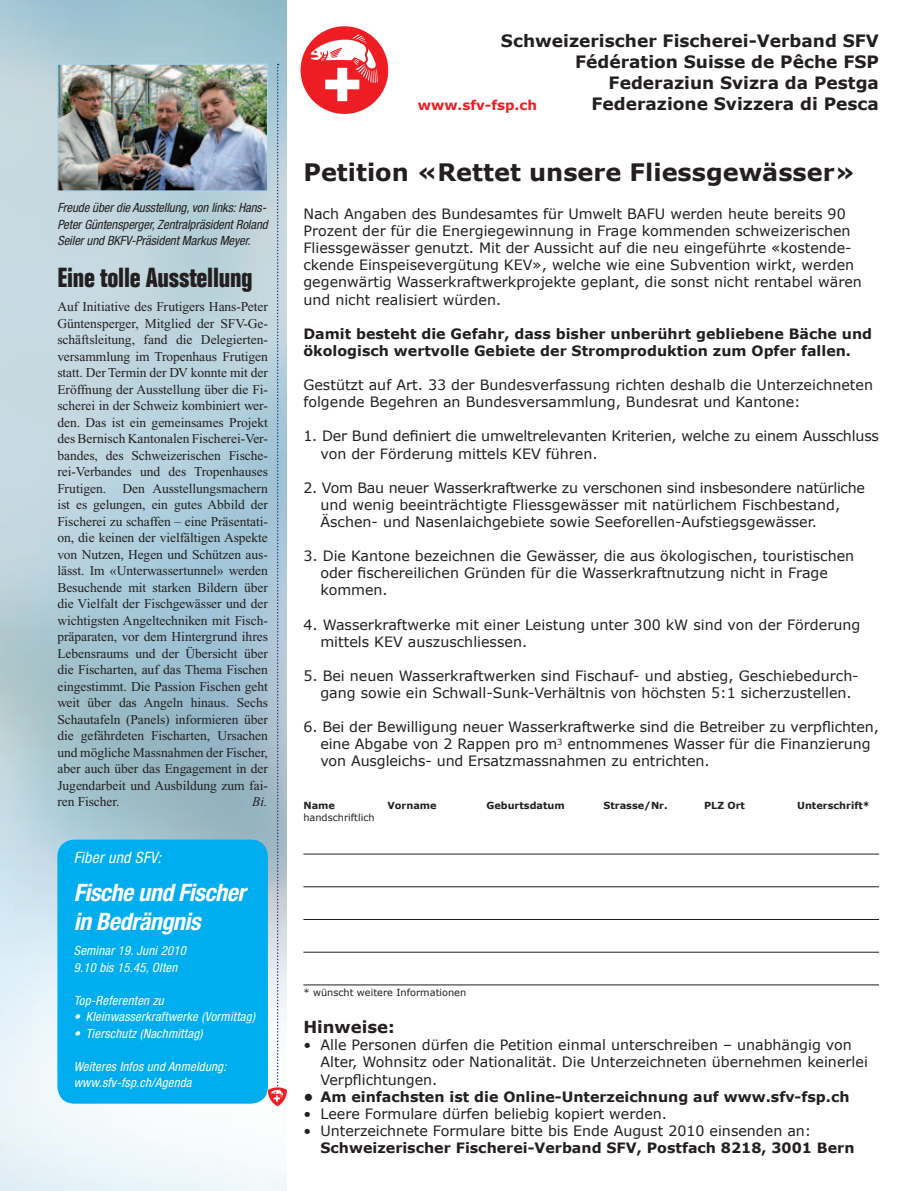
<style>
.page{position:relative;width:906px;height:1191px;background:#fff}
.page>*{position:absolute;margin:0;border:0;box-sizing:border-box;transform-origin:0 0}
.t1{font:700 condensed 27px "Folio";letter-spacing:-.01em;color:#231f20}
.t2{font:700 24px "Verdana";color:#231f20}
.t3{font:italic 700 condensed 24px/28.8px "Helvetica Neue";letter-spacing:-.02em;color:#fff}
.t4{font:700 17.1px/20.9px "Verdana";color:#231f20;text-align:right}
.t5{font:700 16.5px "Verdana";color:#231f20}
.t6{font:italic condensed 15.75px "Helvetica Neue";letter-spacing:.02em;color:#fff}
.t7{font:14.25px/17.1px "Verdana";color:#231f20}
.t8{font:700 14.25px/17.1px "Verdana";color:#231f20}
.t9{font:13.5px/16.5px "Times";letter-spacing:-.005em;color:#231f20;text-align:justify}
.t10{font:700 13.5px "Verdana";color:#ee1d23}
.t11{font:italic 13.5px "Times";color:#231f20}
.t12{font:italic condensed 12.75px/16.5px "Helvetica Neue";letter-spacing:.02em;color:#fff}
.t13{font:italic condensed 12.75px/16.5px "Helvetica Neue";letter-spacing:-.005em;color:#231f20}
.t14{font:700 9.75px "Verdana";color:#231f20}
.t15{font:9.75px "Verdana";color:#231f20}
</style>
<div class="page">
<img style="left:0;top:0;width:287px;height:1191px">
<svg style="left:277px;top:64px;width:2px;height:1023px;background:#95a5c6"></svg>
<div style="left:57px;top:839px;width:211px;height:264px;background:#00aeef;border-radius:17px"></div>
<img style="left:59px;top:66px;width:207px;height:124px">
<div style="left:57px;top:64px;width:211px;height:128px;border:1px solid #aad6f2"></div>
<img style="left:268px;top:1087px;width:19px;height:19px">
<hr style="left:303px;top:853px;width:576px;height:1px;background:#231f20">
<hr style="left:303px;top:886px;width:576px;height:1px;background:#231f20">
<hr style="left:303px;top:919px;width:576px;height:1px;background:#231f20">
<hr style="left:303px;top:952px;width:576px;height:1px;background:#231f20">
<hr style="left:303px;top:984px;width:576px;height:1px;background:#231f20">
<div style="left:300px;top:26px;width:88px;height:88px;background:#ee1d23;border-radius:50%"></div>
<svg style="left:310px;top:34px;width:67px;height:67px"></svg>
<p class="t13" style="left:57px;top:199px;width:212px">Freude über die Ausstellung, von links: Hans-<br>Peter Güntensperger, Zentralpräsident Roland<br>Seiler und BKFV-Präsident Markus Meyer.</p>
<h1 class="t1" style="left:57px;top:263px;width:197px">Eine tolle Ausstellung</h1>
<p class="t9" style="left:57px;top:299px;width:212px">Auf Initiative des Frutigers Hans-Peter Güntensperger, Mitglied der SFV-Ge&shy;schäftsleitung, fand die Delegierten&shy;versammlung im Tropenhaus Frutigen statt. Der Termin der DV konnte mit der Eröffnung der Ausstellung über die Fi&shy;scherei in der Schweiz kombiniert wer&shy;den. Das ist ein gemeinsames Projekt des Bernisch Kantonalen Fischerei-Ver&shy;bandes, des Schweizerischen Fische&shy;rei-Verbandes und des Tropenhauses Frutigen. Den Ausstellungsmachern ist es gelungen, ein gutes Abbild der Fischerei zu schaffen – eine Präsentati&shy;on, die keinen der vielfältigen Aspekte von Nutzen, Hegen und Schützen aus&shy;lässt. Im «Unterwassertunnel» werden Besuchende mit starken Bildern über die Vielfalt der Fischgewässer und der wichtigsten Angeltechniken mit Fisch&shy;präparaten, vor dem Hintergrund ihres Lebensraums und der Übersicht über die Fischarten, auf das Thema Fischen eingestimmt. Die Passion Fischen geht weit über das Angeln hinaus. Sechs Schautafeln (Panels) informieren über die gefährdeten Fischarten, Ursachen und mögliche Massnahmen der Fischer, aber auch über das Engagement in der Jugendarbeit und Ausbildung zum fai&shy;ren Fischer.</p>
<p class="t11" style="left:252px;top:794px;width:17px">Bi.</p>
<p class="t6" style="left:74px;top:848px;width:89px">Fiber und SFV:</p>
<h2 class="t3" style="left:74px;top:878px;width:173px">Fische und Fischer in Bedrängnis</h2>
<p class="t12" style="left:74px;top:942px;width:114px">Seminar 19. Juni 2010<br>9.10 bis 15.45, Olten</p>
<p class="t12" style="left:74px;top:991px;width:92px">Top-Referenten zu</p>
<p class="t12" style="left:74px;top:1008px;width:183px">• Kleinwasserkraftwerke (Vormittag)</p>
<p class="t12" style="left:74px;top:1024px;width:130px">• Tierschutz (Nachmittag)</p>
<p class="t12" style="left:74px;top:1057px;width:154px">Weiteres Infos und Anmeldung: www.sfv-fsp.ch/Agenda</p>
<p class="t4" style="left:501px;top:31px;width:379px">Schweizerischer Fischerei-Verband SFV<br>Fédération Suisse de Pêche FSP<br>Federaziun Svizra da Pestga</p>
<p class="t10" style="left:418px;top:96px;width:121px">www.sfv-fsp.ch</p>
<p class="t4" style="left:591px;top:93px;width:289px">Federazione Svizzera di Pesca</p>
<h2 class="t2" style="left:303px;top:156px;width:553px">Petition «Rettet unsere Fliessgewässer»</h2>
<p class="t7" style="left:303px;top:205px;width:560px">Nach Angaben des Bundesamtes für Umwelt BAFU werden heute bereits 90<br>Prozent der für die Energiegewinnung in Frage kommenden schweizerischen Fliessgewässer genutzt. Mit der Aussicht auf die neu eingeführte «kostende&shy;ckende Einspeisevergütung KEV», welche wie eine Subvention wirkt, werden gegenwärtig Wasserkraftwerkprojekte geplant, die sonst nicht rentabel wären und nicht realisiert würden.</p>
<p class="t8" style="left:303px;top:325px;width:570px">Damit besteht die Gefahr, dass bisher unberührt gebliebene Bäche und ökologisch wertvolle Gebiete der Stromproduktion zum Opfer fallen.</p>
<p class="t7" style="left:303px;top:376px;width:571px">Gestützt auf Art. 33 der Bundesverfassung richten deshalb die Unterzeichneten folgende Begehren an Bundesversammlung, Bundesrat und Kantone:</p>
<p class="t7" style="left:320px;top:428px;width:560px;text-indent:-17px">1. Der Bund definiert die umweltrelevanten Kriterien, welche zu einem Ausschluss von der Förderung mittels KEV führen.</p>
<p class="t7" style="left:320px;top:479px;width:546px;text-indent:-17px">2. Vom Bau neuer Wasserkraftwerke zu verschonen sind insbesondere natürliche und wenig beeinträchtigte Fliessgewässer mit natürlichem Fischbestand,<br>Äschen- und Nasenlaichgebiete sowie Seeforellen-Aufstiegsgewässer.</p>
<p class="t7" style="left:320px;top:547px;width:535px;text-indent:-17px">3. Die Kantone bezeichnen die Gewässer, die aus ökologischen, touristischen oder fischereilichen Gründen für die Wasserkraftnutzung nicht in Frage kommen.</p>
<p class="t7" style="left:320px;top:616px;width:541px;text-indent:-17px">4. Wasserkraftwerke mit einer Leistung unter 300 kW sind von der Förderung mittels KEV auszuschliessen.</p>
<p class="t7" style="left:320px;top:667px;width:540px;text-indent:-17px">5. Bei neuen Wasserkraftwerken sind Fischauf- und abstieg, Geschiebedurch&shy;gang sowie ein Schwall-Sunk-Verhältnis von höchsten 5:1 sicherzustellen.</p>
<p class="t7" style="left:320px;top:718px;width:560px;text-indent:-17px">6. Bei der Bewilligung neuer Wasserkraftwerke sind die Betreiber zu verpflichten, eine Abgabe von 2 Rappen pro m<sup>3</sup> entnommenes Wasser für die Finanzierung von Ausgleichs- und Ersatzmassnahmen zu entrichten.</p>
<p class="t14" style="left:303px;top:799px;width:33px">Name</p>
<p class="t14" style="left:387px;top:799px;width:51px">Vorname</p>
<p class="t14" style="left:486px;top:799px;width:80px">Geburtsdatum</p>
<p class="t14" style="left:603px;top:799px;width:66px">Strasse/Nr.</p>
<p class="t14" style="left:704px;top:799px;width:43px">PLZ Ort</p>
<p class="t14" style="left:797px;top:799px;width:74px">Unterschrift*</p>
<p class="t15" style="left:303px;top:811px;width:73px">handschriftlich</p>
<p class="t15" style="left:303px;top:986px;width:164px">* wünscht weitere Informationen</p>
<p class="t5" style="left:303px;top:1016px;width:93px">Hinweise:</p>
<p class="t7" style="left:320px;top:1036px;width:549px;text-indent:-17px">• Alle Personen dürfen die Petition einmal unterschreiben – unabhängig von<br>Alter, Wohnsitz oder Nationalität. Die Unterzeichneten übernehmen keinerlei<br>Verpflichtungen.</p>
<p class="t8" style="left:303px;top:1088px;width:547px">• Am einfachsten ist die Online-Unterzeichnung auf www.sfv-fsp.ch</p>
<p class="t7" style="left:303px;top:1105px;width:365px">• Leere Formulare dürfen beliebig kopiert werden.</p>
<p class="t7" style="left:303px;top:1122px;width:509px">• Unterzeichnete Formulare bitte bis Ende August 2010 einsenden an:</p>
<p class="t8" style="left:320px;top:1139px;width:535px">Schweizerischer Fischerei-Verband SFV, Postfach 8218, 3001 Bern</p>
</div>
